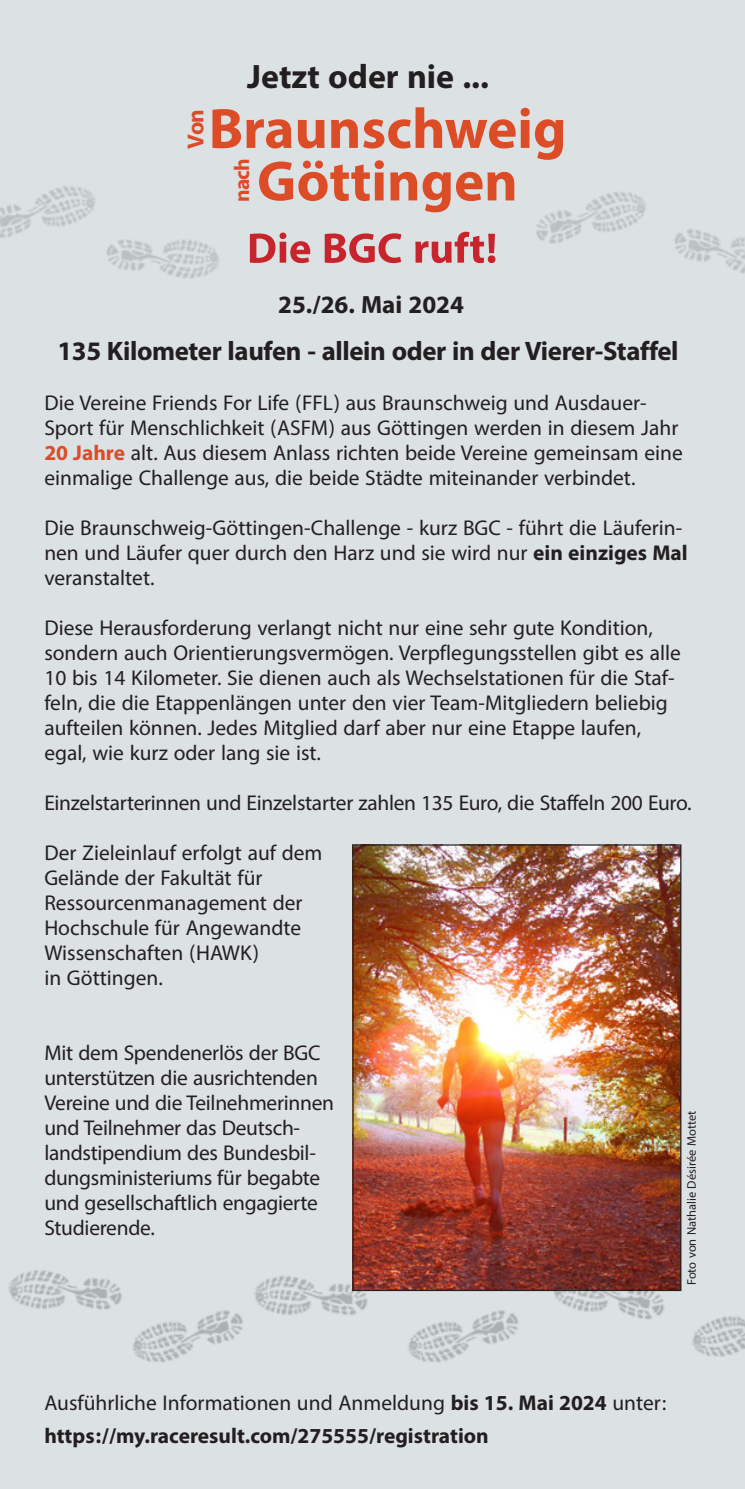
<style>
.page{position:relative;width:745px;height:1489px;background:#fff}
.page>*{position:absolute;margin:0;border:0;box-sizing:border-box;transform-origin:0 0}
.t1{font:700 80px "Myriad Arabic";color:#dc4c27}
.t2{font:700 60px "Myriad Arabic";color:#c8242b}
.t3{font:700 47.5px "Myriad Arabic";color:#231f20}
.t4{font:700 37.5px "Myriad Arabic";letter-spacing:-.01em;color:#231f20}
.t5{font:700 35px "Myriad Arabic";color:#231f20}
.t6{font:700 32.5px "Myriad Arabic";color:#dc4c27}
.t7{font:30px/25px "Myriad Arabic";color:#231f20}
.t8{font:700 30px/32px "Myriad Arabic";color:#231f20}
.t9{font:700 30px "Myriad Arabic";color:#dc4c27}
.t10{font:17.5px "Myriad Arabic";color:#231f20}
.s1{font-weight:700;color:#dc4c27}
.s2{font-weight:700}
.s3{font-weight:400}
</style>
<div class="page">
<div style="left:0;top:0;width:744px;height:1488px;background:#dce1e3"></div>
<img style="left:354px;top:846px;width:325px;height:442px">
<img style="left:677px;top:1289px;width:67px;height:68px">
<img style="left:385px;top:1281px;width:151px;height:82px">
<img style="left:132px;top:1310px;width:111px;height:53px">
<img style="left:536px;top:1263px;width:141px;height:57px">
<img style="left:254px;top:1271px;width:124px;height:44px">
<img style="left:8px;top:1270px;width:114px;height:40px">
<img style="left:0;top:186px;width:95px;height:52px">
<img style="left:106px;top:239px;width:113px;height:40px">
<img style="left:536px;top:192px;width:110px;height:52px">
<img style="left:674px;top:229px;width:70px;height:44px">
<p class="t6" style="left:173px;top:148px;width:41px;rotate:-90deg">Von</p>
<h3 class="t3" style="left:247px;top:43px;width:243px">Jetzt oder nie ...</h3>
<h1 class="t1" style="left:208px;top:73px;width:359px">Braunschweig</h1>
<h1 class="t1" style="left:257px;top:126px;width:262px">Göttingen</h1>
<p class="t9" style="left:221px;top:202px;width:46px;rotate:-90deg">nach</p>
<h2 class="t2" style="left:247px;top:207px;width:254px">Die BGC ruft!</h2>
<p class="t5" style="left:278px;top:280px;width:187px">25./26. Mai 2024</p>
<p class="t4" style="left:57px;top:325px;width:622px">135 Kilometer laufen - allein oder in der Vierer-Staffel</p>
<p class="t7" style="left:44px;top:390px;width:639px">Die Vereine Friends For Life (FFL) aus Braunschweig und Ausdauer-Sport für Menschlichkeit (ASFM) aus Göttingen werden in diesem Jahr <span class="s1">20 Jahre</span> alt. Aus diesem Anlass richten beide Vereine gemeinsam eine einmalige Challenge aus, die beide Städte miteinander verbindet.</p>
<p class="t7" style="left:44px;top:515px;width:644px">Die Braunschweig-Göttingen-Challenge - kurz BGC - führt die Läuferin&shy;nen und Läufer quer durch den Harz und sie wird nur <span class="s2">ein einziges Mal </span>veranstaltet.</p>
<p class="t7" style="left:44px;top:615px;width:637px">Diese Herausforderung verlangt nicht nur eine sehr gute Kondition, sondern auch Orientierungsvermögen. Verpflegungsstellen gibt es alle 10 bis 14 Kilometer. Sie dienen auch als Wechselstationen für die Staf&shy;feln, die die Etappenlängen unter den vier Team-Mitgliedern beliebig aufteilen können. Jedes Mitglied darf aber nur eine Etappe laufen, egal, wie kurz oder lang sie ist.</p>
<p class="t7" style="left:44px;top:778px;width:648px;line-height:50px">Einzelstarterinnen und Einzelstarter zahlen 135 Euro, die Staffeln 200 Euro.<br>Der Zieleinlauf erfolgt auf dem</p>
<p class="t7" style="left:44px;top:865px;width:259px">Gelände der Fakultät für<br>Ressourcenmanagement der<br>Hochschule für Angewandte<br>Wissenschaften (HAWK)<br>in Göttingen.</p>
<p class="t7" style="left:44px;top:1040px;width:291px">Mit dem Spendenerlös der BGC unterstützen die ausrichtenden<br>Vereine und die Teilnehmerinnen und Teilnehmer das Deutsch&shy;landstipendium des Bundesbil&shy;dungsministeriums für begabte und gesellschaftlich engagierte<br>Studierende.</p>
<p class="t10" style="left:679px;top:1284px;width:176px;rotate:-90deg">Foto von Nathalie Désirée Mottet</p>
<p class="t8" style="left:44px;top:1383px;width:624px"><span class="s3">Ausführliche Informationen und Anmeldung</span> bis 15. Mai 2024 <span class="s3">unter: </span>https://my.raceresult.com/275555/registration</p>
</div>
